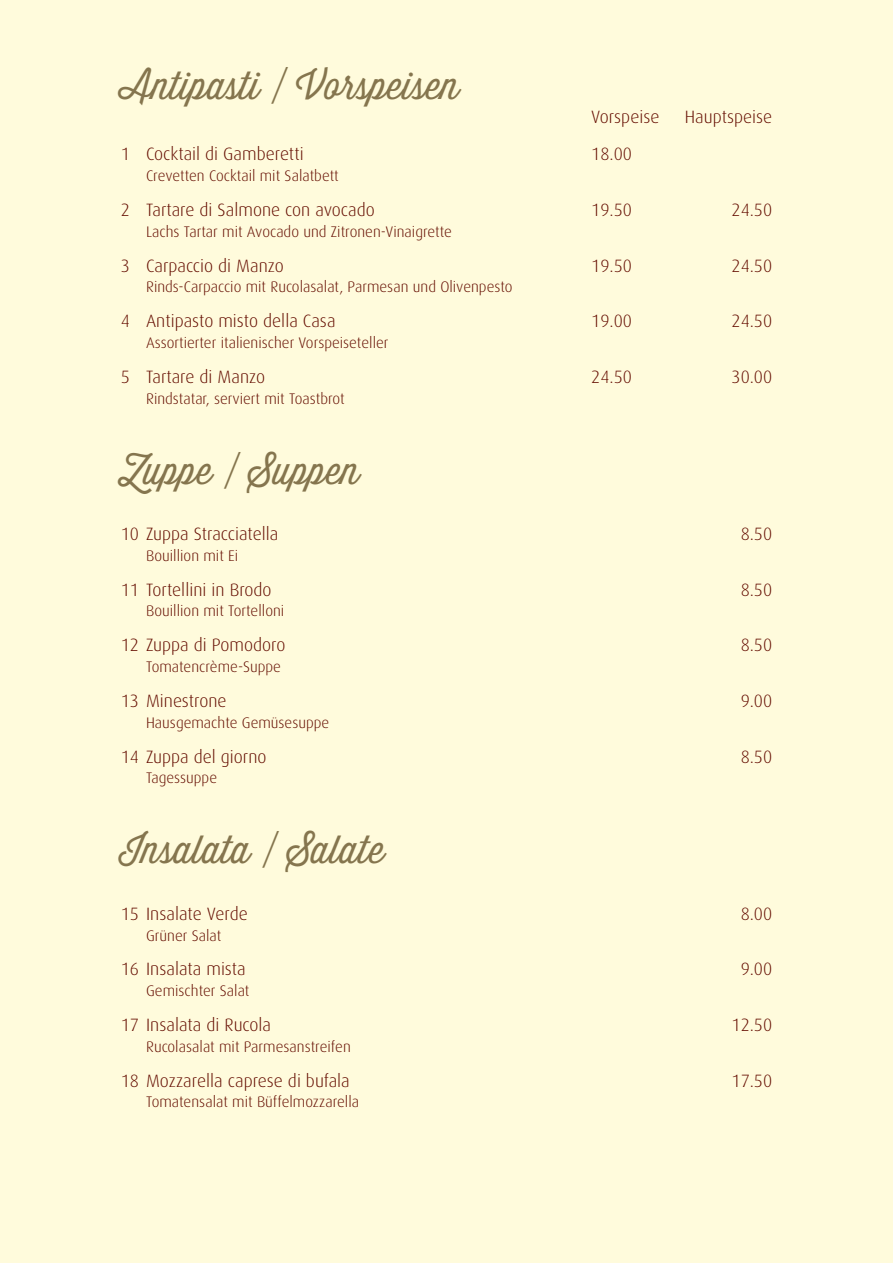
<style>
.page{position:relative;width:893px;height:1263px;background:#fffbdc}
.page>*{position:absolute;margin:0;border:0;box-sizing:border-box;transform-origin:0 0}
.t1{font:300 38.25px "Thirsty Script";color:#85754e}
.t2{font:300 17.85px "Dax";color:#640c00}
.t3{font:300 15.3px "Dax";color:#640c00}
</style>
<div class="page">
<h1 class="t1" style="left:121px;top:58px;width:340px">Antipasti / Vorspeisen</h1>
<p class="t2" style="left:591px;top:107px;width:70px">Vorspeise</p>
<p class="t2" style="left:685px;top:107px;width:89px">Hauptspeise</p>
<p class="t2" style="left:121px;top:144px;width:184px">1 Cocktail di Gamberetti</p>
<p class="t2" style="left:591px;top:144px;width:42px">18.00</p>
<p class="t3" style="left:146px;top:167px;width:194px">Crevetten Cocktail mit Salatbett</p>
<p class="t2" style="left:121px;top:200px;width:256px">2 Tartare di Salmone con avocado</p>
<p class="t2" style="left:591px;top:200px;width:42px">19.50</p>
<p class="t2" style="left:732px;top:200px;width:42px">24.50</p>
<p class="t3" style="left:146px;top:223px;width:307px">Lachs Tartar mit Avocado und Zitronen-Vinaigrette</p>
<p class="t2" style="left:121px;top:256px;width:165px">3 Carpaccio di Manzo</p>
<p class="t2" style="left:591px;top:256px;width:42px">19.50</p>
<p class="t2" style="left:732px;top:256px;width:42px">24.50</p>
<p class="t3" style="left:146px;top:279px;width:368px">Rinds-Carpaccio mit Rucolasalat, Parmesan und Olivenpesto</p>
<p class="t2" style="left:121px;top:311px;width:216px">4 Antipasto misto della Casa</p>
<p class="t2" style="left:591px;top:311px;width:42px">19.00</p>
<p class="t2" style="left:732px;top:311px;width:42px">24.50</p>
<p class="t3" style="left:146px;top:334px;width:244px">Assortierter italienischer Vorspeiseteller</p>
<p class="t2" style="left:121px;top:367px;width:146px">5 Tartare di Manzo</p>
<p class="t2" style="left:591px;top:367px;width:42px">24.50</p>
<p class="t2" style="left:732px;top:367px;width:42px">30.00</p>
<p class="t3" style="left:146px;top:390px;width:200px">Rindstatar, serviert mit Toastbrot</p>
<h1 class="t1" style="left:121px;top:443px;width:241px">Zuppe / Suppen</h1>
<p class="t2" style="left:121px;top:524px;width:159px">10 Zuppa Stracciatella</p>
<p class="t2" style="left:741px;top:524px;width:33px">8.50</p>
<p class="t3" style="left:146px;top:547px;width:94px">Bouillion mit Ei</p>
<p class="t2" style="left:121px;top:580px;width:152px">11 Tortellini in Brodo</p>
<p class="t2" style="left:741px;top:580px;width:33px">8.50</p>
<p class="t3" style="left:146px;top:603px;width:140px">Bouillion mit Tortelloni</p>
<p class="t2" style="left:121px;top:635px;width:166px">12 Zuppa di Pomodoro</p>
<p class="t2" style="left:741px;top:635px;width:33px">8.50</p>
<p class="t3" style="left:146px;top:658px;width:136px">Tomatencrème-Suppe</p>
<p class="t2" style="left:121px;top:691px;width:107px">13 Minestrone</p>
<p class="t2" style="left:741px;top:691px;width:33px">9.00</p>
<p class="t3" style="left:146px;top:714px;width:185px">Hausgemachte Gemüsesuppe</p>
<p class="t2" style="left:121px;top:747px;width:147px">14 Zuppa del giorno</p>
<p class="t2" style="left:741px;top:747px;width:33px">8.50</p>
<p class="t3" style="left:146px;top:769px;width:73px">Tagessuppe</p>
<h1 class="t1" style="left:121px;top:822px;width:266px">Insalata / Salate</h1>
<p class="t2" style="left:121px;top:904px;width:128px">15 Insalate Verde</p>
<p class="t2" style="left:741px;top:904px;width:33px">8.00</p>
<p class="t3" style="left:146px;top:927px;width:77px">Grüner Salat</p>
<p class="t2" style="left:121px;top:959px;width:127px">16 Insalata mista</p>
<p class="t2" style="left:741px;top:959px;width:33px">9.00</p>
<p class="t3" style="left:146px;top:982px;width:105px">Gemischter Salat</p>
<p class="t2" style="left:121px;top:1015px;width:152px">17 Insalata di Rucola</p>
<p class="t2" style="left:732px;top:1015px;width:42px">12.50</p>
<p class="t3" style="left:146px;top:1038px;width:206px">Rucolasalat mit Parmesanstreifen</p>
<p class="t2" style="left:121px;top:1071px;width:231px">18 Mozzarella caprese di bufala</p>
<p class="t2" style="left:732px;top:1071px;width:42px">17.50</p>
<p class="t3" style="left:146px;top:1094px;width:215px">Tomatensalat mit Büffelmozzarella</p>
</div>
